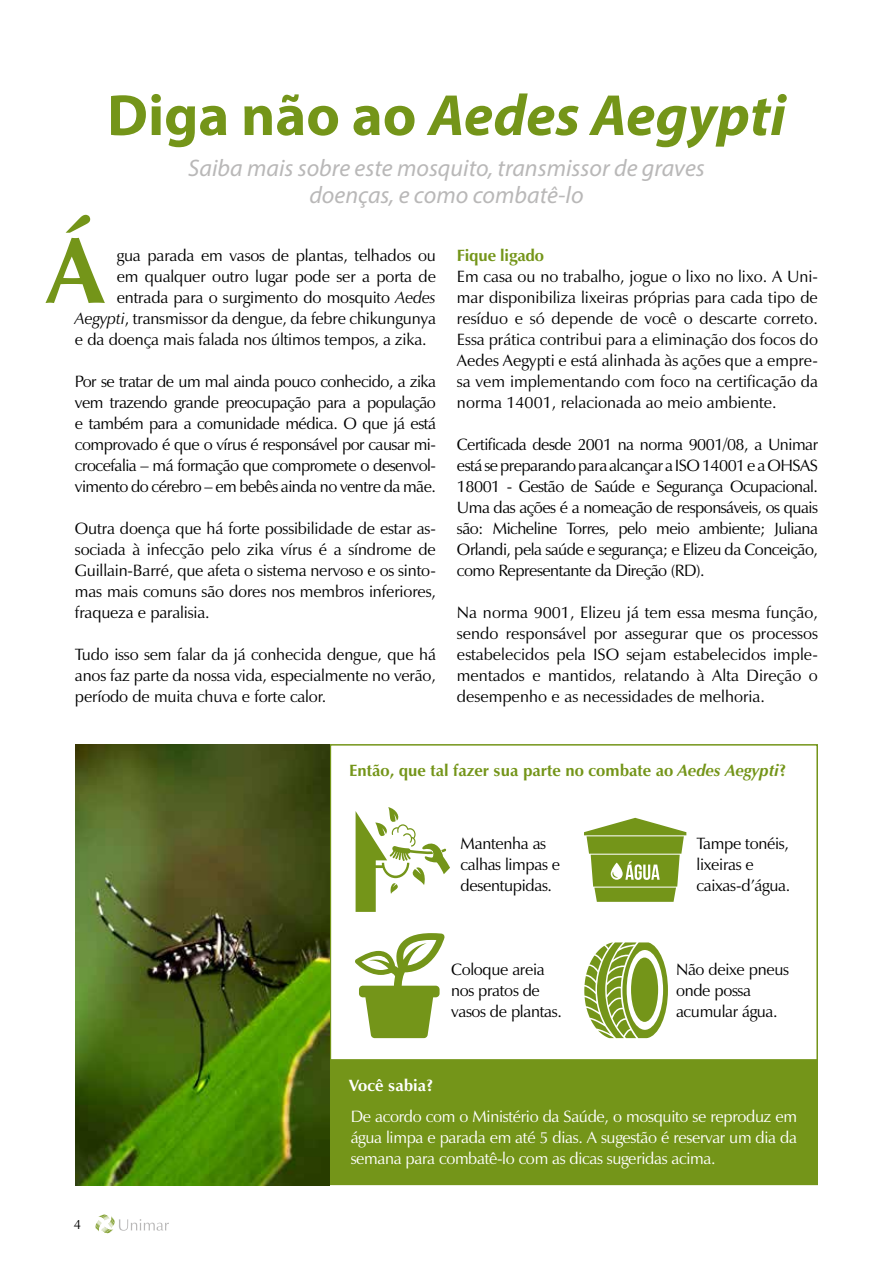
<style>
.page{position:relative;width:893px;height:1263px;background:#fff}
.page>*{position:absolute;margin:0;border:0;box-sizing:border-box;transform-origin:0 0}
.t1{font:700 93.75px "Zap";color:#749519}
.t2{font:italic 700 58.5px "Myriad Pro";color:#749519}
.t3{font:italic 24px/27px "Myriad Pro";color:#b9b8b8;text-align:center}
.t4{font:16.5px/21px "Zap";letter-spacing:-.01em;color:#000;text-align:justify}
.t5{font:16.5px/21px "Zap";letter-spacing:-.02em;color:#fff;text-align:justify}
.t6{font:700 16.5px "Zap";color:#749519}
.t7{font:700 16.5px "Zap";color:#fff}
.t8{font:13.5px "Zap";color:#000}
.s1{font-style:normal}
.s2{font-style:italic}
</style>
<div class="page">
<div style="left:330px;top:744px;width:488px;height:336px;border:2px solid #749519"></div>
<div style="left:330px;top:1060px;width:487px;height:124px;background:#749519"></div>
<div style="left:330px;top:1059px;width:488px;height:126px;border:2px solid #749519"></div>
<img style="left:75px;top:744px;width:255px;height:441px">
<svg style="left:584px;top:942px;width:84px;height:96px"></svg>
<svg style="left:355px;top:933px;width:90px;height:105px"></svg>
<svg style="left:356px;top:807px;width:94px;height:105px"></svg>
<svg style="left:584px;top:818px;width:102px;height:84px"></svg>
<svg style="left:95px;top:1214px;width:74px;height:20px"></svg>
<h2 class="t2" style="left:107px;top:77px;width:680px"><span class="s1">Diga não ao</span> Aedes Aegypti</h2>
<h3 class="t3" style="left:188px;top:154px;width:518px">Saiba mais sobre este mosquito, transmissor de graves doenças, e como combatê-lo</h3>
<h1 class="t1" style="left:47px;top:213px;width:58px">Á</h1>
<p class="t4" style="left:117px;top:245px;width:321px">gua parada em vasos de plantas, telhados ou</p>
<p class="t4" style="left:117px;top:266px;width:321px">em qualquer outro lugar pode ser a porta de</p>
<p class="t4" style="left:117px;top:287px;width:321px">entrada para o surgimento do mosquito <span class="s2">Aedes</span></p>
<p class="t4" style="left:75px;top:308px;width:363px"><span class="s2">Aegypti</span>, transmissor da dengue, da febre chikungunya</p>
<p class="t4" style="left:75px;top:329px;width:353px">e da doença mais falada nos últimos tempos, a zika.</p>
<p class="t4" style="left:75px;top:371px;width:363px">Por se tratar de um mal ainda pouco conhecido, a zika vem trazendo grande preocupação para a população e também para a comunidade médica. O que já está comprovado é que o vírus é responsável por causar mi&shy;crocefalia – má formação que compromete o desenvol&shy;vimento do cérebro – em bebês ainda no ventre da mãe.</p>
<p class="t4" style="left:75px;top:518px;width:363px">Outra doença que há forte possibilidade de estar as&shy;sociada à infecção pelo zika vírus é a síndrome de Guillain-Barré, que afeta o sistema nervoso e os sinto&shy;mas mais comuns são dores nos membros inferiores, fraqueza e paralisia.</p>
<p class="t4" style="left:75px;top:644px;width:363px">Tudo isso sem falar da já conhecida dengue, que há anos faz parte da nossa vida, especialmente no verão, período de muita chuva e forte calor.</p>
<p class="t6" style="left:457px;top:245px;width:89px">Fique ligado</p>
<p class="t4" style="left:457px;top:266px;width:363px">Em casa ou no trabalho, jogue o lixo no lixo. A Uni&shy;mar disponibiliza lixeiras próprias para cada tipo de resíduo e só depende de você o descarte correto.<br>Essa prática contribui para a eliminação dos focos do Aedes Aegypti e está alinhada às ações que a empre&shy;sa vem implementando com foco na certificação da norma 14001, relacionada ao meio ambiente.</p>
<p class="t4" style="left:457px;top:434px;width:363px">Certificada desde 2001 na norma 9001/08, a Unimar está se preparando para alcançar a ISO 14001 e a OHSAS 18001 - Gestão de Saúde e Segurança Ocupacional.<br>Uma das ações é a nomeação de responsáveis, os quais são: Micheline Torres, pelo meio ambiente; Juliana Orlandi, pela saúde e segurança; e Elizeu da Conceição, como Representante da Direção (RD).</p>
<p class="t4" style="left:457px;top:602px;width:363px">Na norma 9001, Elizeu já tem essa mesma função, sendo responsável por assegurar que os processos estabelecidos pela ISO sejam estabelecidos imple&shy;mentados e mantidos, relatando à Alta Direção o desempenho e as necessidades de melhoria.</p>
<p class="t6" style="left:349px;top:760px;width:439px">Então, que tal fazer sua parte no combate ao <span class="s2">Aedes Aegypti</span>?</p>
<p class="t4" style="left:461px;top:833px;width:101px;text-align:left">Mantenha as calhas limpas e desentupidas.</p>
<p class="t4" style="left:696px;top:833px;width:95px;text-align:left">Tampe tonéis, lixeiras e caixas-d’água.</p>
<p class="t4" style="left:451px;top:959px;width:112px;text-align:left">Coloque areia nos pratos de vasos de plantas.</p>
<p class="t4" style="left:676px;top:959px;width:114px;text-align:left">Não deixe pneus onde possa acumular água.</p>
<p class="t7" style="left:349px;top:1075px;width:86px">Você sabia?</p>
<p class="t8" style="left:74px;top:1216px;width:9px">4</p>
<p class="t5" style="left:351px;top:1106px;width:448px">De acordo com o Ministério da Saúde, o mosquito se reproduz em água limpa e parada em até 5 dias. A sugestão é reservar um dia da semana para combatê-lo com as dicas sugeridas acima.</p>
</div>
